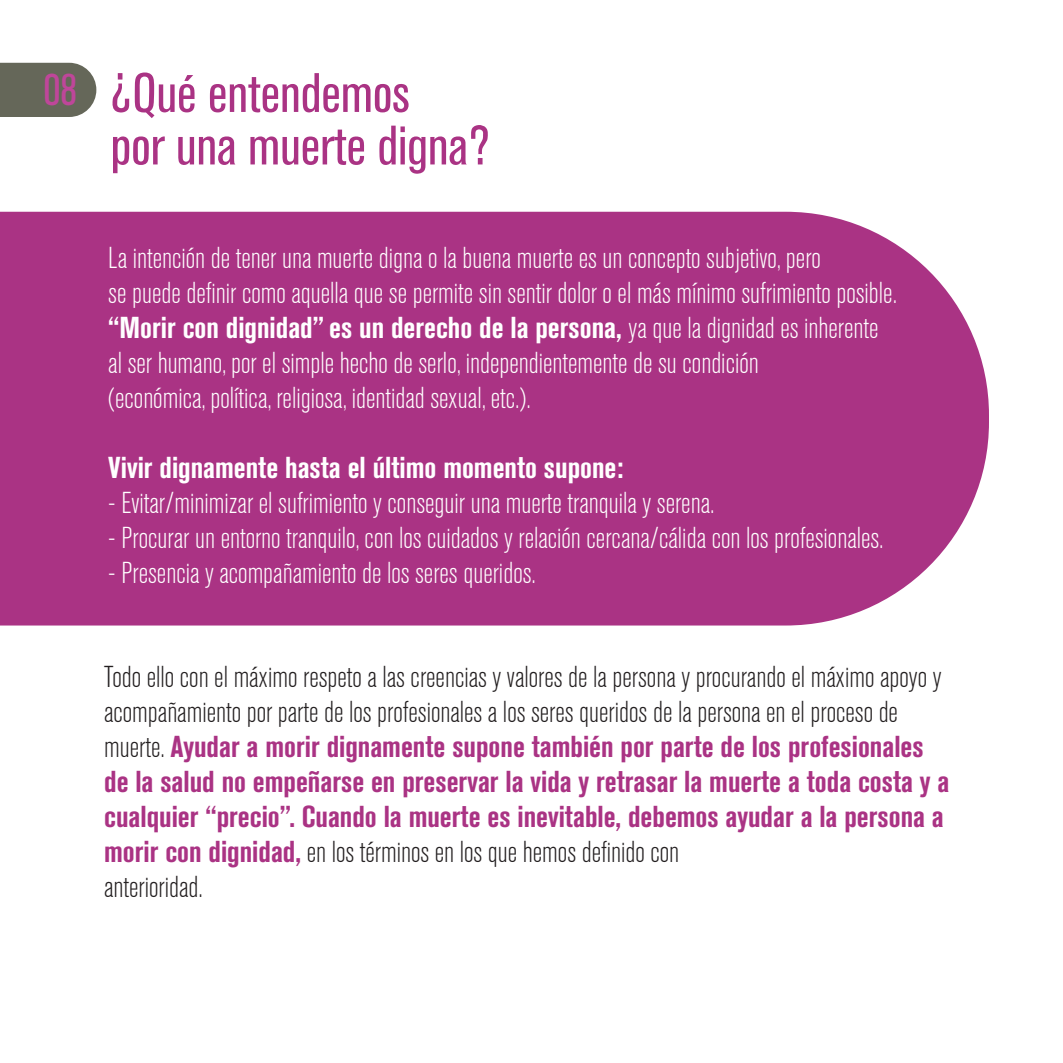
<style>
.page{position:relative;width:1063px;height:1063px;background:#fff}
.page>*{position:absolute;margin:0;border:0;box-sizing:border-box;transform-origin:0 0}
.t1{font:condensed 55px/52.5px "Akzidenz Grotesk BQ";color:#aa3384}
.t2{font:condensed 44px "Akzidenz Grotesk BQ";color:#bf469a}
.t3{font:300 condensed 30px/35px "Akzidenz Grotesk BQ";color:#fff}
.t4{font:300 condensed 30px/35px "Akzidenz Grotesk BQ";color:#231f20}
.t5{font:30px "Akzidenz Grotesk BQ Bd Cnd Alt";color:#fff}
.s1{font-family:"Akzidenz Grotesk BQ";font-weight:300;font-stretch:condensed}
.s2{font-weight:700;color:#aa3384}
</style>
<div class="page">
<div style="left:0;top:212px;width:989px;height:414px;background:#aa3384"></div>
<div style="left:0;top:63px;width:96px;height:54px;background:#656759"></div>
<h2 class="t2" style="left:44px;top:65px;width:34px">08</h2>
<h1 class="t1" style="left:111px;top:68px;width:381px">¿Qué entendemos<br>por una muerte digna?</h1>
<p class="t3" style="left:108px;top:241px;width:790px">La intención de tener una muerte digna o la buena muerte es un concepto subjetivo, pero<br>se puede definir como aquella que se permite sin sentir dolor o el más mínimo sufrimiento posible.</p>
<p class="t5" style="left:108px;top:310px;width:772px">“Morir con dignidad” es un derecho de la persona, <span class="s1">ya que la dignidad es inherente</span></p>
<p class="t3" style="left:108px;top:346px;width:652px">al ser humano, por el simple hecho de serlo, independientemente de su condición (económica, política, religiosa, identidad sexual, etc.).</p>
<p class="t5" style="left:108px;top:450px;width:517px">Vivir dignamente hasta el último momento supone:</p>
<p class="t3" style="left:108px;top:486px;width:608px">- Evitar/minimizar el sufrimiento y conseguir una muerte tranquila y serena.</p>
<p class="t3" style="left:108px;top:521px;width:777px">- Procurar un entorno tranquilo, con los cuidados y relación cercana/cálida con los profesionales.</p>
<p class="t3" style="left:108px;top:556px;width:429px">- Presencia y acompañamiento de los seres queridos.</p>
<p class="t4" style="left:104px;top:660px;width:847px">Todo ello con el máximo respeto a las creencias y valores de la persona y procurando el máximo apoyo y acompañamiento por parte de los profesionales a los seres queridos de la persona en el proceso de muerte. <span class="s2">Ayudar a morir dignamente supone también por parte de los profesionales de la salud no empeñarse en preservar la vida y retrasar la muerte a toda costa y a cualquier “precio”. Cuando la muerte es inevitable, debemos ayudar a la persona a morir con dignidad,</span> en los términos en los que hemos definido con<br>anterioridad.</p>
</div>
